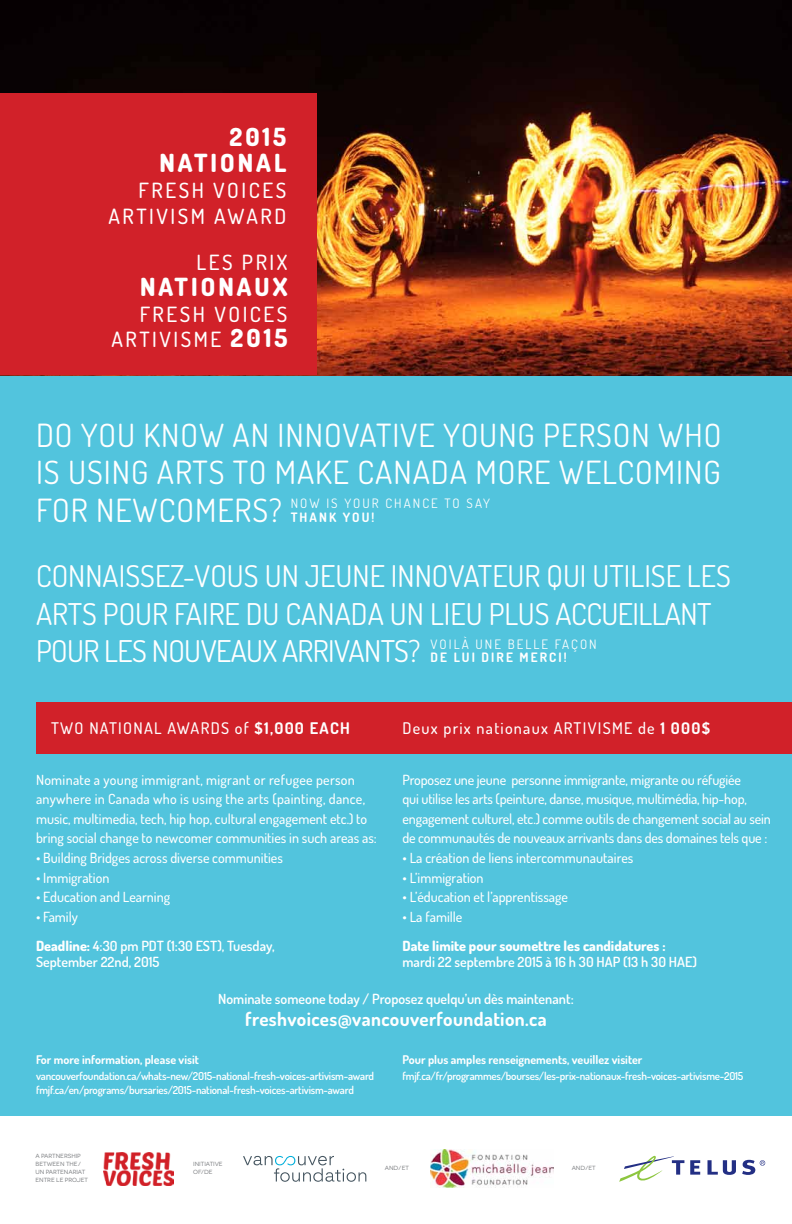
<style>
.page{position:relative;width:792px;height:1224px;background:#fff}
.page>*{position:absolute;margin:0;border:0;box-sizing:border-box;transform-origin:0 0}
.t1{font:32px/37.6px "Dosis";letter-spacing:.03em;color:#fff;text-align:justify}
.t2{font:30px/37.6px "Dosis";color:#fff}
.t3{font:800 25px/25.8px "Dosis";letter-spacing:.12em;color:#fff;text-align:right}
.t4{font:500 21px/25.8px "Dosis";letter-spacing:.12em;color:#fff;text-align:right}
.t5{font:700 19px "Dosis";letter-spacing:.02em;color:#fff}
.t6{font:500 16.1px "Dosis";letter-spacing:.08em;color:#fff}
.t7{font:500 14px/19.6px "Dosis";color:#fff}
.t8{font:600 14px/16px "Dosis";color:#fff}
.t9{font:800 14px "Dosis";color:#fff}
.t10{font:13px "Dosis";letter-spacing:.16em;color:#fff}
.t11{font:700 13px "Dosis";letter-spacing:.16em;color:#fff}
.t12{font:700 12px "Dosis";color:#fff}
.t13{font:600 11px/14px "Dosis";letter-spacing:-.02em;color:#fff}
.t14{font:6px/8px "Novecentowide";letter-spacing:-.005em;color:#7c7e81}
.s1{font-weight:800;font-size:25px}
.s2{font-weight:700}
.s3{font-weight:800}
</style>
<div class="page">
<div style="left:0;top:96px;width:792px;height:1040px;background:#52c4dd"></div>
<img style="left:0;top:0;width:792px;height:376px">
<div style="left:0;top:94px;width:317px;height:281px;background:#d12129"></div>
<div style="left:36px;top:703px;width:756px;height:51px;background:#d12129"></div>
<div style="left:0;top:1117px;width:792px;height:107px;background:#fff"></div>
<img style="left:104px;top:1152px;width:69px;height:34px">
<svg style="left:243px;top:1156px;width:123px;height:26px"></svg>
<img style="left:431px;top:1150px;width:123px;height:38px">
<svg style="left:690px;top:1160px;width:10px;height:15px"></svg>
<svg style="left:707px;top:1160px;width:29px;height:15px"></svg>
<svg style="left:619px;top:1156px;width:65px;height:26px"></svg>
<svg style="left:742px;top:1160px;width:23px;height:15px"></svg>
<h3 class="t3" style="left:159px;top:124px;width:128px">2015<br>NATIONAL</h3>
<h3 class="t4" style="left:109px;top:177px;width:179px">FRESH VOICES<br>ARTIVISM AWARD</h3>
<h3 class="t4" style="left:196px;top:249px;width:92px">LES PRIX</h3>
<h3 class="t3" style="left:140px;top:273px;width:149px">NATIONAUX</h3>
<h3 class="t4" style="left:112px;top:301px;width:177px">FRESH VOICES<br>ARTIVISME <span class="s1">2015</span></h3>
<h1 class="t1" style="left:36px;top:416px;width:687px">DO YOU KNOW AN INNOVATIVE YOUNG PERSON WHO IS USING ARTS TO MAKE CANADA MORE WELCOMING FOR NEWCOMERS?</h1>
<p class="t10" style="left:291px;top:495px;width:201px">NOW IS YOUR CHANCE TO SAY</p>
<p class="t11" style="left:291px;top:509px;width:85px">tha nk you!</p>
<h2 class="t2" style="left:36px;top:557px;width:696px">CONNAISSEZ-VOUS UN JEUNE INNOVATEUR QUI UTILISE LES<br>ARTS POUR FAIRE DU CANADA UN LIEU PLUS ACCUEILLANT<br>POUR LES NOUVEAUX ARRIVANTS?</h2>
<p class="t10" style="left:431px;top:636px;width:55px">VOIL À UNE</p>
<p class="t10" style="left:508px;top:636px;width:18px">BELLE</p>
<p class="t10" style="left:555px;top:636px;width:34px">FA ÇON</p>
<p class="t11" style="left:431px;top:649px;width:137px">de lui dire merc i!</p>
<p class="t6" style="left:51px;top:718px;width:300px">TWO NATIONAL AWARDS of <span class="s2">$1,000 EACH</span></p>
<p class="t6" style="left:402px;top:718px;width:309px">Deux prix nationaux ARTIVISME de <span class="s2">1 000$</span></p>
<p class="t7" style="left:36px;top:769px;width:342px">Nominate a young immigrant, migrant or refugee person anywhere in Canada who is using the arts (painting, dance, music, multimedia, tech, hip hop, cultural engagement etc.) to bring social change to newcomer communities in such areas as:</p>
<p class="t7" style="left:36px;top:848px;width:248px">• Building Bridges across diverse communities</p>
<p class="t7" style="left:36px;top:867px;width:75px">• Immigration</p>
<p class="t7" style="left:36px;top:887px;width:136px">• Education and Learning</p>
<p class="t7" style="left:36px;top:906px;width:43px">• Family</p>
<p class="t7" style="left:402px;top:769px;width:370px">Proposez une jeune personne immigrante, migrante ou réfugiée<br>qui utilise les arts (peinture, danse, musique, multimédia, hip-hop, engagement culturel, etc.) comme outils de changement social au sein de communautés de nouveaux arrivants dans des domaines tels que :</p>
<p class="t7" style="left:402px;top:848px;width:232px">• La création de liens intercommunautaires</p>
<p class="t7" style="left:402px;top:867px;width:83px">• L’immigration</p>
<p class="t7" style="left:402px;top:887px;width:167px">• L’éducation et l’apprentissage</p>
<p class="t7" style="left:402px;top:906px;width:62px">• La famille</p>
<p class="t8" style="left:36px;top:938px;width:240px"><span class="s3">Deadline:</span> 4:30 pm PDT (1:30 EST), Tuesday,<br>September 22nd, 2015</p>
<p class="t9" style="left:402px;top:937px;width:265px">Date limite pour soumettre les candidatures :</p>
<p class="t8" style="left:402px;top:954px;width:296px">mardi 22 septembre 2015 à 16 h 30 HAP (13 h 30 HAE)</p>
<p class="t8" style="left:218px;top:991px;width:357px">Nominate someone today / Proposez quelqu’un dès maintenant:</p>
<h3 class="t5" style="left:245px;top:1007px;width:303px">freshvoices@vancouverfoundation.ca</h3>
<p class="t12" style="left:36px;top:1052px;width:164px">For more information, please visit</p>
<p class="t13" style="left:36px;top:1069px;width:340px">vancouverfoundation.ca/whats-new/2015-national-fresh-voices-artivism-award fmjf.ca/en/programs/bursaries/2015-national-fresh-voices-artivism-award</p>
<p class="t12" style="left:402px;top:1052px;width:242px">Pour plus amples renseignements, veuillez visiter</p>
<p class="t13" style="left:402px;top:1069px;width:342px">fmjf.ca/fr/programmes/bourses/les-prix-nationaux-fresh-voices-artivisme-2015</p>
<p class="t14" style="left:36px;top:1152px;width:54px">A PARTNERSHIP<br>BETWEEN THE/<br>UN PARTENARIAT<br>ENTRE LE PROJET</p>
<p class="t14" style="left:193px;top:1160px;width:31px">INITIATIVE<br>OF/DE</p>
<p class="t14" style="left:385px;top:1164px;width:26px">AND/ET</p>
<p class="t14" style="left:572px;top:1164px;width:26px">AND/ET</p>
</div>
